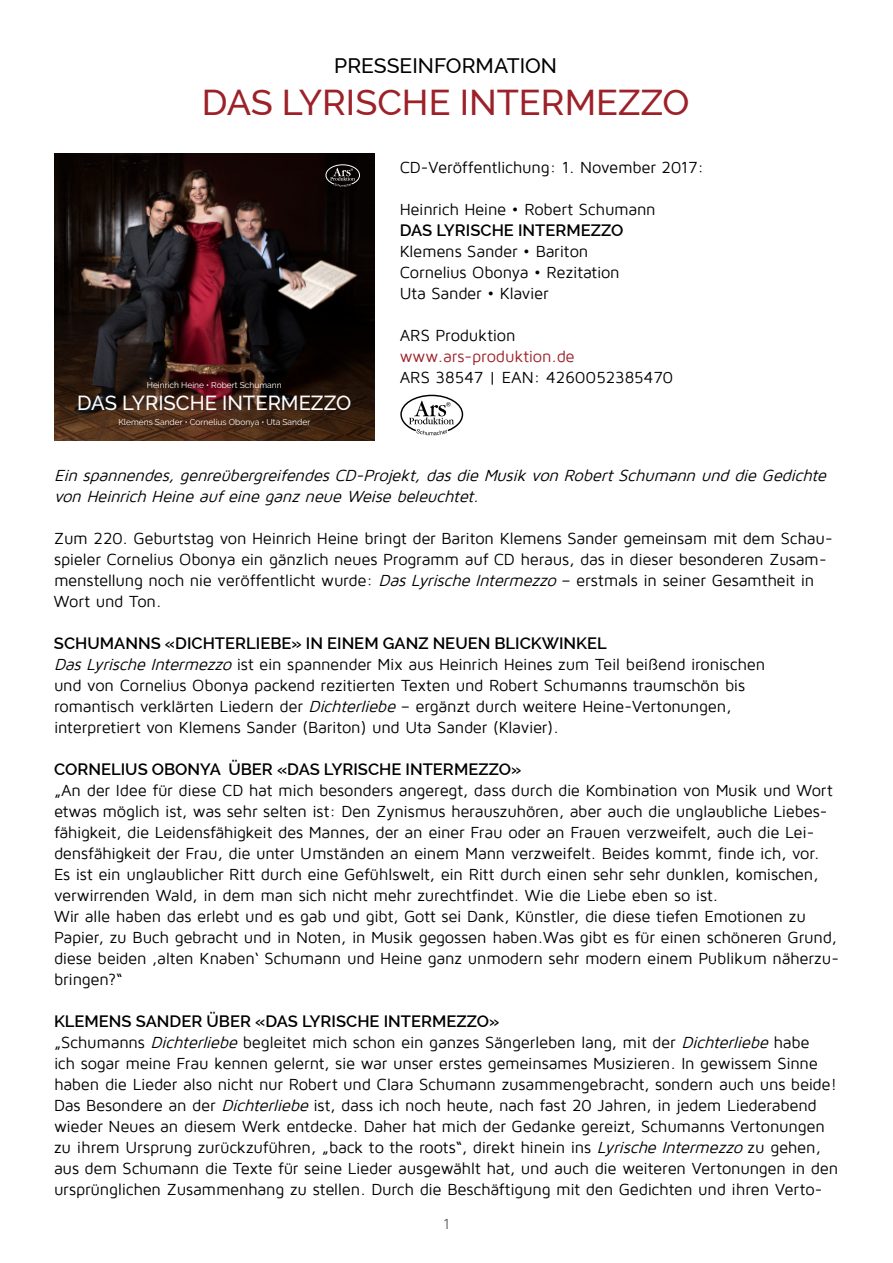
<style>
.page{position:relative;width:893px;height:1263px;background:#fff}
.page>*{position:absolute;margin:0;border:0;box-sizing:border-box;transform-origin:0 0}
.t1{font:500 36px "Raleway";color:#9d2129}
.t2{font:500 21px "Raleway";color:#000}
.t3{font:500 20.25px "Raleway";color:#fff}
.t4{font:16.5px/21px "Maven Pro";letter-spacing:-.015em;color:#000}
.t5{font:600 16.5px "Raleway";color:#000}
.t6{font:italic 16.5px/21px "Maven Pro";color:#000}
.t7{font:16.5px "Maven Pro";letter-spacing:-.01em;color:#9d2129}
.t8{font:15px "Maven Pro";color:#646567}
.t9{font:8.4px "Raleway";color:#fff}
.s1{font-style:italic}
</style>
<div class="page">
<svg style="left:400px;top:394px;width:64px;height:41px"></svg>
<img style="left:54px;top:153px;width:320px;height:287px">
<svg style="left:325px;top:164px;width:35px;height:23px"></svg>
<p class="t2" style="left:334px;top:53px;width:224px">PRESSEINFORMATION</p>
<h1 class="t1" style="left:202px;top:81px;width:281px">DAS LYRISCHE INTERME</h1>
<h1 class="t1" style="left:618px;top:81px;width:70px">ZZO</h1>
<p class="t9" style="left:147px;top:380px;width:136px">Heinrich Heine • Robert Schumann</p>
<p class="t3" style="left:77px;top:391px;width:276px">DAS LYRISCHE INTERMEZZO</p>
<p class="t9" style="left:118px;top:417px;width:193px">Klemens Sander • Cornelius Obonya • Uta Sander</p>
<p class="t4" style="left:400px;top:157px;width:306px">CD-Veröffentlichung: 1. November 2017:</p>
<p class="t4" style="left:400px;top:199px;width:258px">Heinrich Heine • Robert Schumann</p>
<p class="t5" style="left:400px;top:221px;width:225px">DAS LYRISCHE INTERMEZZO</p>
<p class="t4" style="left:400px;top:241px;width:222px">Klemens Sander • Bariton<br>Cornelius Obonya • Rezitation<br>Uta Sander • Klavier</p>
<p class="t4" style="left:400px;top:325px;width:117px">ARS Produktion</p>
<p class="t7" style="left:400px;top:348px;width:177px">www.ars-produktion.de</p>
<p class="t4" style="left:400px;top:367px;width:275px">ARS 38547 | EAN: 4260052385470</p>
<p class="t6" style="left:54px;top:465px;width:778px">Ein spannendes,genreübergreifendesCD-Projekt,dasdie Musik von RobertSchumann und die Gedichte von Heinrich Heine aufeine ganzneue Weise beleuchtet.</p>
<p class="t4" style="left:54px;top:528px;width:780px">Zum 220. Geburtstag von Heinrich Heine bringt der Bariton Klemens Sander gemeinsam mit dem Schau&shy;spieler Cornelius Obonya ein gänzlich neues Programm auf CD heraus, das in dieser besonderen Zusam&shy;menstellung noch nie veröffentlicht wurde: <span class="s1">DasLyrische Intermezzo</span> – erstmals in seiner Gesamtheit in Wort und Ton.</p>
<p class="t5" style="left:54px;top:633px;width:144px">SCHUMANNS «DICHTERLIE</p>
<p class="t5" style="left:270px;top:633px;width:68px">BE» IN EINEM</p>
<p class="t5" style="left:383px;top:633px;width:24px">GANZ</p>
<p class="t5" style="left:433px;top:633px;width:13px">NEUEN</p>
<p class="t5" style="left:494px;top:633px;width:10px">BLIC</p>
<p class="t5" style="left:531px;top:633px;width:67px">KWIN KEL</p>
<p class="t4" style="left:54px;top:654px;width:713px"><span class="s1">DasLyrische Intermezzo</span> ist ein spannender Mix aus Heinrich Heines zum Teil beißend ironischen und von Cornelius Obonya packend rezitierten Texten und Robert Schumanns traumschön bis romantisch verklärten Liedern der <span class="s1">Dichterliebe</span> – ergänzt durch weitere Heine-Vertonungen, interpretiert von Klemens Sander (Bariton) und Uta Sander (Klavier).</p>
<p class="t5" style="left:54px;top:759px;width:469px">CORNELIUS OBONYA ÜBER «DAS LYRISCHE INTERMEZZO»</p>
<p class="t4" style="left:54px;top:780px;width:786px">„An der Idee für diese CD hat mich besonders angeregt, dass durch die Kombination von Musik und Wort etwas möglich ist, was sehr selten ist: Den Zynismus herauszuhören, aber auch die unglaubliche Liebes&shy;fähigkeit, die Leidensfähigkeit des Mannes, der an einer Frau oder an Frauen verzweifelt, auch die Lei&shy;densfähigkeit der Frau, die unter Umständen an einem Mann verzweifelt. Beides kommt, finde ich, vor.<br>Es ist ein unglaublicher Ritt durch eine Gefühlswelt, ein Ritt durch einen sehr sehr dunklen, komischen, verwirrenden Wald, in dem man sich nicht mehr zurechtfindet. Wie die Liebe eben so ist.<br>Wir alle haben das erlebt und es gab und gibt, Gott sei Dank, Künstler, die diese tiefen Emotionen zu Papier, zu Buch gebracht und in Noten, in Musik gegossen haben.Was gibt es für einen schöneren Grund, diese beiden ‚alten Knaben‘ Schumann und Heine ganz unmodern sehr modern einem Publikum näherzu&shy;bringen?“</p>
<p class="t5" style="left:54px;top:1011px;width:447px">KLEMENS SANDER ÜBER «DAS LYRISCHE INTERMEZZO»</p>
<p class="t4" style="left:54px;top:1032px;width:786px">„Schumanns <span class="s1">Dichterliebe</span> begleitet mich schon ein ganzes Sängerleben lang, mit der <span class="s1">Dichterliebe</span> habe<br>ich sogar meine Frau kennen gelernt, sie war unser erstes gemeinsames Musizieren. In gewissem Sinne haben die Lieder also nicht nur Robert und Clara Schumann zusammengebracht, sondern auch uns beide!<br>Das Besondere an der <span class="s1">Dichterliebe</span> ist, dass ich noch heute, nach fast 20 Jahren, in jedem Liederabend wieder Neues an diesem Werk entdecke. Daher hat mich der Gedanke gereizt, Schumanns Vertonungen zu ihrem Ursprung zurückzuführen, „back to the roots“, direkt hinein ins <span class="s1">Lyrische Intermezzo</span> zu gehen, aus dem Schumann die Texte für seine Lieder ausgewählt hat, und auch die weiteren Vertonungen in den ursprünglichen Zusammenhang zu stellen. Durch die Beschäftigung mit den Gedichten und ihren Verto-</p>
<p class="t8" style="left:443px;top:1216px;width:8px">1</p>
</div>
